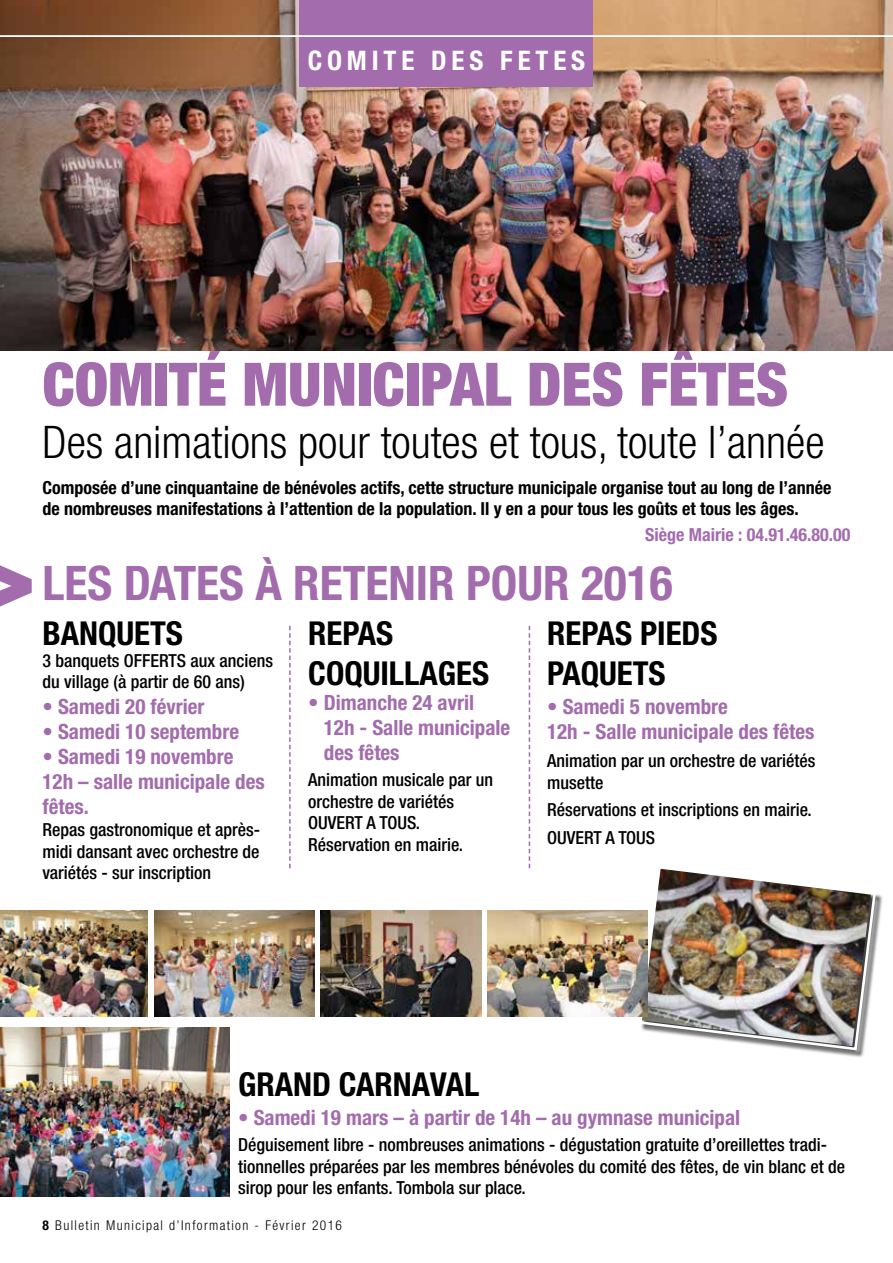
<style>
.page{position:relative;width:893px;height:1263px;background:#fff}
.page>*{position:absolute;margin:0;border:0;box-sizing:border-box;transform-origin:0 0}
.t1{font:900 condensed 60px "Helvetica Neue LT Std";color:#a36cad}
.t2{font:700 condensed 47.7px "Helvetica Neue LT Std";color:#a36cad}
.t3{font:300 condensed 45px "Helvetica Neue LT Std";color:#000}
.t4{font:700 condensed 33px/39.6px "Helvetica Neue LT Std";color:#000}
.t5{font:700 condensed 27px "Helvetica Neue LT Std";letter-spacing:.18em;color:#fff}
.t6{font:700 condensed 21px/25.2px "Helvetica Neue LT Std";color:#a36cad}
.t7{font:500 condensed 18px/21.6px "Helvetica Neue LT Std";color:#000}
.t8{font:700 condensed 18px/21.6px "Helvetica Neue LT Std";color:#000}
.t9{font:700 condensed 18px "Helvetica Neue LT Std";color:#a36cad}
.t10{font:300 condensed 13.5px "Helvetica Neue LT Std";letter-spacing:.1em;color:#000}
.s1{font-weight:700}
</style>
<div class="page">
<img style="left:0;top:0;width:893px;height:351px">
<div style="left:640px;top:867px;width:244px;height:191px;background:#000;opacity:.75"></div>
<img style="left:640px;top:867px;width:237px;height:185px">
<div style="left:300px;top:0;width:293px;height:87px;background:#a36cad"></div>
<hr style="left:0;top:35px;width:893px;height:2px;background:#fff">
<svg style="left:0;top:565px;width:32px;height:41px"></svg>
<img style="left:488px;top:910px;width:160px;height:107px">
<img style="left:154px;top:910px;width:160px;height:107px">
<img style="left:0;top:1028px;width:230px;height:168px">
<img style="left:0;top:910px;width:148px;height:107px">
<img style="left:321px;top:910px;width:160px;height:107px">
<svg style="left:289px;top:626px;width:2px;height:242px"></svg>
<svg style="left:529px;top:626px;width:1px;height:242px"></svg>
<h3 class="t5" style="left:308px;top:44px;width:279px">COMITE DES FETES</h3>
<h1 class="t1" style="left:43px;top:347px;width:747px">COMITÉ MUNICIPAL DES FêTES</h1>
<h3 class="t3" style="left:43px;top:416px;width:784px">Des animations pour toutes et tous, toute l’année</h3>
<p class="t8" style="left:43px;top:476px;width:790px">Composée d’une cinquantaine de bénévoles actifs, cette structure municipale organise tout au long de l’année de nombreuses manifestations à l’attention de la population. Il y en a pour tous les goûts et tous les âges.</p>
<p class="t9" style="left:645px;top:524px;width:207px">Siège Mairie : 04.91.46.80.00</p>
<h2 class="t2" style="left:43px;top:554px;width:106px">Les dates</h2>
<h2 class="t2" style="left:255px;top:554px;width:62px">à rete</h2>
<h2 class="t2" style="left:389px;top:554px;width:129px">nir pour</h2>
<h2 class="t2" style="left:581px;top:554px;width:93px">2016</h2>
<h3 class="t4" style="left:547px;top:613px;width:172px">REPAS PIEDS<br>PAQUETS</h3>
<p class="t6" style="left:547px;top:694px;width:269px">• Samedi 5 novembre<br>12h - Salle municipale des fêtes</p>
<p class="t7" style="left:547px;top:749px;width:270px">Animation par un orchestre de variétés musette</p>
<p class="t7" style="left:547px;top:796px;width:266px;line-height:27.6px">Réservations et inscriptions en mairie.<br>OUVERT A TOUS</p>
<h3 class="t4" style="left:43px;top:613px;width:142px">BANQUETS</h3>
<p class="t7" style="left:43px;top:649px;width:232px">3 banquets OFFERTS aux anciens du village (à partir de 60 ans)</p>
<p class="t6" style="left:43px;top:693px;width:163px">• Samedi 20 février</p>
<p class="t6" style="left:43px;top:718px;width:198px">• Samedi 10 septembre</p>
<p class="t6" style="left:43px;top:744px;width:224px">• Samedi 19 novembre<br>12h – salle municipale des fêtes.</p>
<p class="t7" style="left:43px;top:818px;width:219px;text-align:justify">Repas gastronomique et après&shy;midi dansant avec orchestre de variétés - sur inscription</p>
<h3 class="t4" style="left:308px;top:613px;width:182px">REPAS<br>COQUILLAGES</h3>
<p class="t6" style="left:324px;top:690px;width:188px;text-indent:-16px">• Dimanche 24 avril<br>12h - Salle municipale des fêtes</p>
<p class="t7" style="left:308px;top:769px;width:186px">Animation musicale par un orchestre de variétés<br>OUVERT A TOUS.<br>Réservation en mairie.</p>
<h3 class="t4" style="left:238px;top:1064px;width:243px">GRAND CARNAVAL</h3>
<p class="t6" style="left:238px;top:1105px;width:504px">• Samedi 19 mars – à partir de 14h – au gymnase municipal</p>
<p class="t7" style="left:238px;top:1134px;width:608px">Déguisement libre - nombreuses animations - dégustation gratuite d’oreillettes tradi&shy;tionnelles préparées par les membres bénévoles du comité des fêtes, de vin blanc et de sirop pour les enfants. Tombola sur place.</p>
<p class="t10" style="left:43px;top:1217px;width:301px"><span class="s1">8</span> Bulletin Municipal d’Information - Février 2016</p>
</div>
